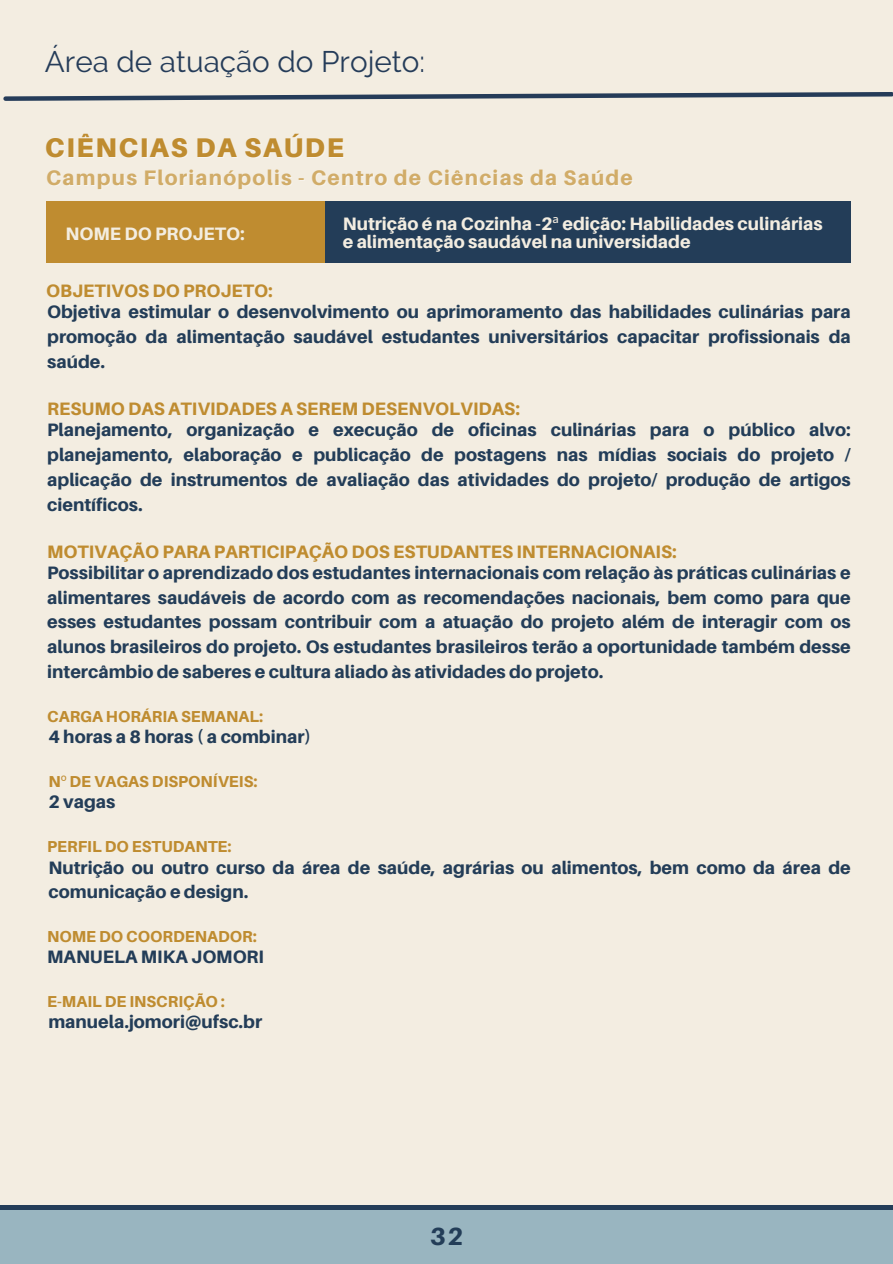
<style>
.page{position:relative;width:893px;height:1264px;background:#fff}
.page>*{position:absolute;margin:0;border:0;box-sizing:border-box;transform-origin:0 0}
.t1{font:29.7px "Raleway";color:#253c59}
.t2{font:900 27px "Aileron";letter-spacing:.06em;color:#bf8c30}
.t3{font:800 24.75px "Aileron";color:#233d58}
.t4{font:800 21px "Aileron";letter-spacing:.06em;color:#d1ac68}
.t5{font:800 18px/24.8px "Aileron";color:#233d58;text-align:justify}
.t6{font:800 18px "Aileron";color:#bf8c30}
.t7{font:800 18px/18px "Aileron";color:#f3ede1}
.t8{font:800 15.9px "Aileron";color:#bf8c30}
.s1{font-family:"Noto Sans";font-weight:400}
</style>
<div class="page">
<div style="left:0;top:0;width:892px;height:1263px;background:#f3ede1"></div>
<div style="left:0;top:1210px;width:892px;height:53px;background:#99b5c0"></div>
<div style="left:46px;top:201px;width:804px;height:62px;background:#233d58"></div>
<div style="left:46px;top:201px;width:279px;height:62px;background:#bf8c30"></div>
<div style="left:0;top:1205px;width:892px;height:5px;background:#233d58"></div>
<svg style="left:3px;top:92px;width:889px;height:9px"></svg>
<h5 class="t1" style="left:45px;top:44px;width:381px">Área de atuação do Projeto:</h5>
<p class="t2" style="left:45px;top:130px;width:300px">CIÊNCIAS DA SAÚDE</p>
<h4 class="t4" style="left:46px;top:164px;width:588px">Campus Florianópolis - Centro de Ciências da Saúde</h4>
<p class="t7" style="left:66px;top:224px;width:180px">NOME DO PROJETO:</p>
<h2 class="t7" style="left:343px;top:214px;width:481px">Nutrição é na Cozinha -2<span class="s1">ª</span> edição: Habilidades culinárias e alimentação saudável na universidade</h2>
<p class="t6" style="left:46px;top:280px;width:228px">OBJETIVOS DO PROJETO:</p>
<h5 class="t5" style="left:47px;top:299px;width:805px">Objetiva estimular o desenvolvimento ou aprimoramento das habilidades culinárias para promoção da alimentação saudável estudantes universitários capacitar profissionais da saúde.</h5>
<h4 class="t6" style="left:47px;top:398px;width:474px">RESUMO DAS ATIVIDADES A SEREM DESENVOLVIDAS:</h4>
<h5 class="t5" style="left:47px;top:417px;width:805px">Planejamento, organização e execução de oficinas culinárias para o público alvo: planejamento, elaboração e publicação de postagens nas mídias sociais do projeto / aplicação de instrumentos de avaliação das atividades do projeto/ produção de artigos científicos.</h5>
<p class="t6" style="left:47px;top:540px;width:631px">MOTIVAÇÃO PARA PARTICIPAÇÃO DOS ESTUDANTES INTERNACIONAIS:</p>
<h5 class="t5" style="left:47px;top:560px;width:805px">Possibilitar o aprendizado dos estudantes internacionais com relação às práticas culinárias e alimentares saudáveis de acordo com as recomendações nacionais, bem como para que esses estudantes possam contribuir com a atuação do projeto além de interagir com os alunos brasileiros do projeto. Os estudantes brasileiros terão a oportunidade também desse intercâmbio de saberes e cultura aliado às atividades do projeto.</h5>
<h5 class="t8" style="left:47px;top:706px;width:217px">CARGA HORÁRIA SEMANAL:</h5>
<p class="t5" style="left:48px;top:724px;width:264px">4 horas a 8 horas ( a combinar)</p>
<h4 class="t8" style="left:48px;top:771px;width:211px">N<span class="s1">º</span> DE VAGAS DISPONÍVEIS:</h4>
<h5 class="t5" style="left:48px;top:789px;width:69px">2 vagas</h5>
<h5 class="t8" style="left:47px;top:836px;width:186px">PERFIL DO ESTUDANTE:</h5>
<h4 class="t5" style="left:48px;top:854px;width:803px">Nutrição ou outro curso da área de saúde, agrárias ou alimentos, bem como da área de comunicação e design.</h4>
<h1 class="t8" style="left:47px;top:926px;width:211px">NOME DO COORDENADOR:</h1>
<h3 class="t5" style="left:47px;top:943px;width:218px">MANUELA MIKA JOMORI</h3>
<h4 class="t8" style="left:47px;top:991px;width:179px">E-MAIL DE INSCRIÇÃO :</h4>
<h5 class="t5" style="left:48px;top:1008px;width:215px">manuela.jomori@ufsc.br</h5>
<p class="t3" style="left:430px;top:1221px;width:35px">32</p>
</div>
